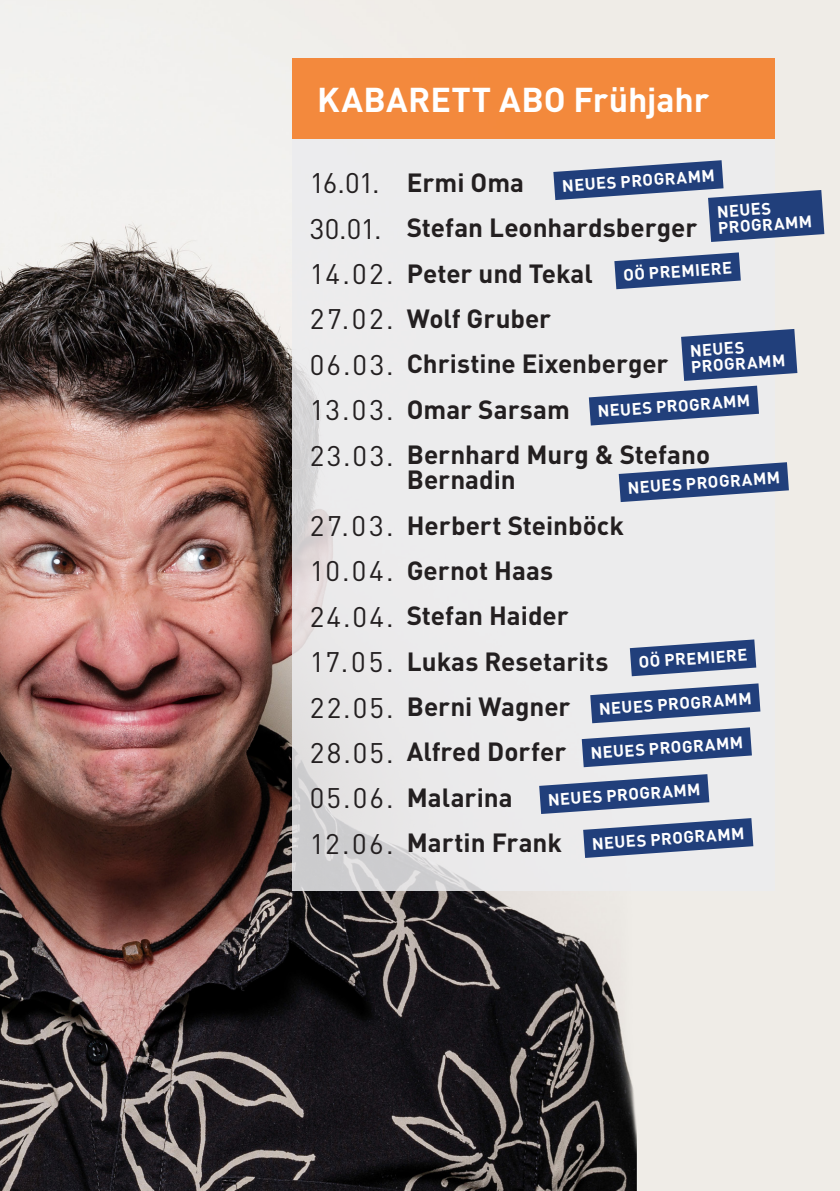
<style>
.page{position:relative;width:840px;height:1191px;background:#fff}
.page>*{position:absolute;margin:0;border:0;box-sizing:border-box;transform-origin:0 0}
.Künstler{font:700 34px "DIN Pro";color:#fff}
.Künstler-2{font:28px "DIN Pro";letter-spacing:.08em;color:#231f20}
.Künstler-3{font:700 26px "DIN Pro";color:#231f20}
.t1{font:700 16.4px "DIN Pro";color:#fff}
</style>
<div class="page">
<img style="left:0;top:0;width:839px;height:1191px">
<div style="left:292px;top:139px;width:482px;height:751px;background:#ececee"></div>
<div style="left:292px;top:58px;width:482px;height:81px;background:#f3893c"></div>
<svg style="left:553px;top:160px;width:270px;height:82px"></svg>
<svg style="left:618px;top:462px;width:170px;height:40px"></svg>
<svg style="left:581px;top:683px;width:179px;height:84px"></svg>
<svg style="left:539px;top:774px;width:213px;height:84px"></svg>
<svg style="left:614px;top:252px;width:126px;height:37px"></svg>
<svg style="left:629px;top:639px;width:126px;height:37px"></svg>
<svg style="left:588px;top:329px;width:209px;height:96px"></svg>
<p class="Künstler" style="left:317px;top:77px;width:393px">KABARETT ABO Frühjahr</p>
<p class="Künstler-2" style="left:309px;top:166px;width:71px">16.01.</p>
<p class="Künstler-2" style="left:309px;top:211px;width:73px">30.01.</p>
<p class="Künstler-2" style="left:309px;top:256px;width:85px">14.02.</p>
<p class="Künstler-2" style="left:309px;top:302px;width:85px">27.02.</p>
<p class="Künstler-2" style="left:309px;top:347px;width:85px">06.03.</p>
<p class="Künstler-2" style="left:309px;top:392px;width:85px">13.03.</p>
<p class="Künstler-2" style="left:309px;top:438px;width:85px">23.03.</p>
<p class="Künstler-2" style="left:309px;top:508px;width:85px">27.03.</p>
<p class="Künstler-2" style="left:309px;top:553px;width:85px">10.04.</p>
<p class="Künstler-2" style="left:309px;top:599px;width:85px">24.04.</p>
<p class="Künstler-2" style="left:309px;top:644px;width:85px">17.05.</p>
<p class="Künstler-2" style="left:309px;top:689px;width:85px">22.05.</p>
<p class="Künstler-2" style="left:309px;top:735px;width:85px">28.05.</p>
<p class="Künstler-2" style="left:309px;top:780px;width:85px">05.06.</p>
<p class="Künstler-2" style="left:309px;top:825px;width:85px">12.06.</p>
<p class="t1" style="left:561px;top:175px;width:154px;rotate:-4deg">NEUES PROGRAMM</p>
<p class="Künstler-3" style="left:406px;top:165px;width:119px">Ermi Oma</p>
<p class="Künstler-3" style="left:406px;top:211px;width:292px">Stefan Leonhardsberger</p>
<p class="Künstler-3" style="left:406px;top:256px;width:187px">Peter und Tekal</p>
<p class="Künstler-3" style="left:406px;top:301px;width:146px">Wolf Gruber</p>
<p class="Künstler-3" style="left:406px;top:347px;width:263px">Christine Eixenberger</p>
<p class="Künstler-3" style="left:406px;top:392px;width:164px">Omar Sarsam</p>
<p class="Künstler-3" style="left:406px;top:437px;width:304px">Bernhard Murg &amp; Stefano</p>
<p class="Künstler-3" style="left:406px;top:463px;width:110px">Bernadin</p>
<p class="t1" style="left:715px;top:201px;width:56px;rotate:-4deg">NEUES</p>
<p class="t1" style="left:716px;top:217px;width:96px;rotate:-4deg">PROGRAMM</p>
<p class="t1" style="left:622px;top:264px;width:110px;rotate:-4deg">OÖ PREMIERE</p>
<p class="t1" style="left:688px;top:340px;width:56px;rotate:-4deg">NEUES</p>
<p class="t1" style="left:690px;top:356px;width:96px;rotate:-4deg">PROGRAMM</p>
<p class="t1" style="left:596px;top:400px;width:154px;rotate:-4deg">NEUES PROGRAMM</p>
<p class="t1" style="left:626px;top:477px;width:154px;rotate:-4deg">NEUES PROGRAMM</p>
<p class="Künstler-3" style="left:406px;top:508px;width:218px">Herbert Steinböck</p>
<p class="Künstler-3" style="left:406px;top:553px;width:148px">Gernot Haas</p>
<p class="Künstler-3" style="left:406px;top:598px;width:163px">Stefan Haider</p>
<p class="Künstler-3" style="left:406px;top:644px;width:203px">Lukas Resetarits</p>
<p class="Künstler-3" style="left:406px;top:689px;width:165px">Berni Wagner</p>
<p class="Künstler-3" style="left:406px;top:734px;width:161px">Alfred Dorfer</p>
<p class="Künstler-3" style="left:406px;top:780px;width:107px">Malarina</p>
<p class="Künstler-3" style="left:406px;top:825px;width:156px">Martin Frank</p>
<p class="t1" style="left:637px;top:651px;width:110px;rotate:-4deg">OÖ PREMIERE</p>
<p class="t1" style="left:598px;top:698px;width:154px;rotate:-4deg">NEUES PROGRAMM</p>
<p class="t1" style="left:589px;top:742px;width:154px;rotate:-4deg">NEUES PROGRAMM</p>
<p class="t1" style="left:547px;top:789px;width:154px;rotate:-4deg">NEUES PROGRAMM</p>
<p class="t1" style="left:591px;top:833px;width:154px;rotate:-4deg">NEUES PROGRAMM</p>
</div>
